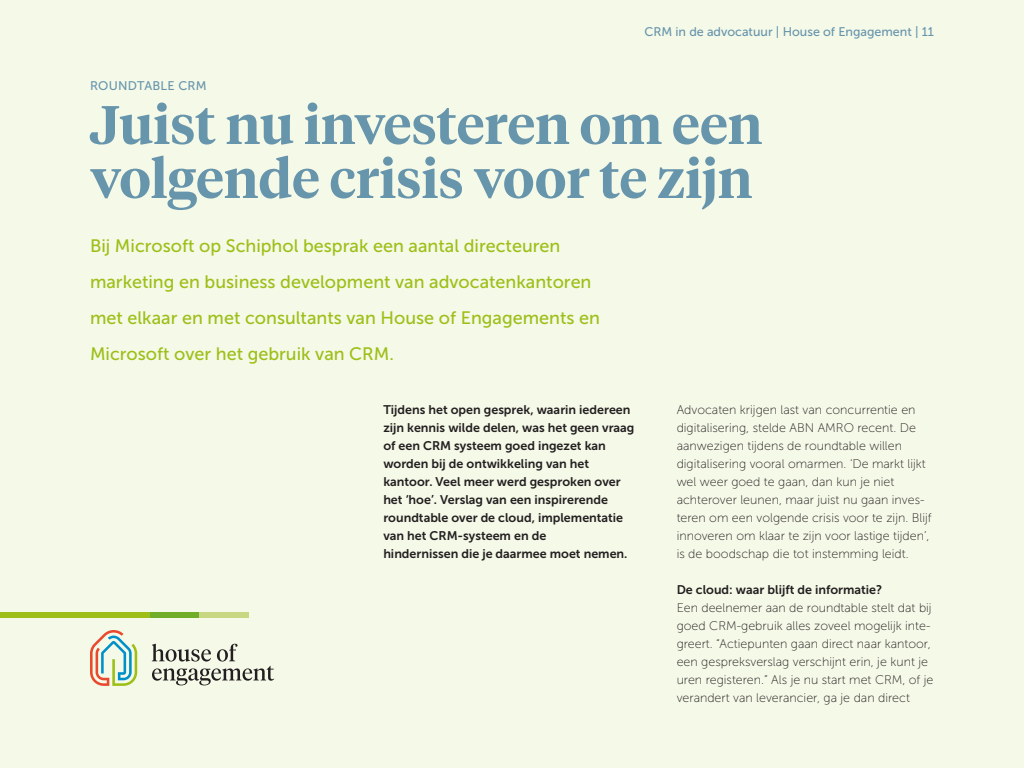
<style>
.page{position:relative;width:1024px;height:768px;background:#f5f9e8}
.page>*{position:absolute;margin:0;border:0;box-sizing:border-box;transform-origin:0 0}
.Kop_3{font:600 54px "Tiempos Headline";color:#6795ac}
.Intro_Museo{font:18px/36px "Museo Sans 500";color:#9dbf17}
.Platte_tekst_Museo{font:12.5px/18px "Museo Sans 100";color:#231f20}
.Platte_tekst_Museo-2{font:12.5px/18px "Museo Sans 700";color:#231f20}
.Kopregel{font:12.5px "Museo Sans 500";color:#6795ac}
.Tussenkop{font:12.5px "Museo Sans 700";color:#231f20}
.Kopregel-2{font:12.5px "Museo Sans 500";letter-spacing:.02em;color:#6795ac}
</style>
<div class="page">
<div style="left:0;top:612px;width:151px;height:6px;background:#9dbf17"></div>
<div style="left:199px;top:612px;width:50px;height:6px;background:#c8d781"></div>
<div style="left:151px;top:612px;width:48px;height:6px;background:#70ad28"></div>
<svg style="left:152px;top:644px;width:122px;height:41px"></svg>
<svg style="left:90px;top:630px;width:47px;height:56px"></svg>
<p class="Kopregel" style="left:644px;top:25px;width:291px">CRM in de advocatuur | House of Engagement | 11</p>
<p class="Kopregel-2" style="left:90px;top:79px;width:118px">ROUNDTABLE CRM</p>
<p class="Kop_3" style="left:90px;top:88px;width:674px">Juist nu investeren om een</p>
<p class="Kop_3" style="left:90px;top:142px;width:664px">volgende crisis voor te zijn</p>
<p class="Intro_Museo" style="left:90px;top:228px;width:512px">Bij Microsoft op Schiphol besprak een aantal directeuren marketing en business development van advocatenkantoren met elkaar en met consultants van House of Engagements en Microsoft over het gebruik van CRM.</p>
<p class="Platte_tekst_Museo-2" style="left:383px;top:401px;width:253px">Tijdens het open gesprek, waarin iedereen zijn kennis wilde delen, was het geen vraag of een CRM systeem goed ingezet kan worden bij de ontwikkeling van het kantoor. Veel meer werd gesproken over het ‘hoe’. Verslag van een inspirerende roundtable over de cloud, implementatie van het CRM-systeem en de<br>hindernissen die je daarmee moet nemen.</p>
<p class="Platte_tekst_Museo" style="left:677px;top:401px;width:257px">Advocaten krijgen last van concurrentie en digitalisering, stelde ABN AMRO recent. De aanwezigen tijdens de roundtable willen digitalisering vooral omarmen. ‘De markt lijkt wel weer goed te gaan, dan kun je niet achterover leunen, maar juist nu gaan inves&shy;teren om een volgende crisis voor te zijn. Blijf innoveren om klaar te zijn voor lastige tijden’, is de boodschap die tot instemming leidt.</p>
<p class="Tussenkop" style="left:677px;top:583px;width:207px">De cloud: waar blijft de informatie?</p>
<p class="Platte_tekst_Museo" style="left:677px;top:599px;width:258px">Een deelnemer aan de roundtable stelt dat bij goed CRM-gebruik alles zoveel mogelijk inte&shy;greert. “Actiepunten gaan direct naar kantoor, een gespreksverslag verschijnt erin, je kunt je uren registeren.” Als je nu start met CRM, of je verandert van leverancier, ga je dan direct</p>
</div>
